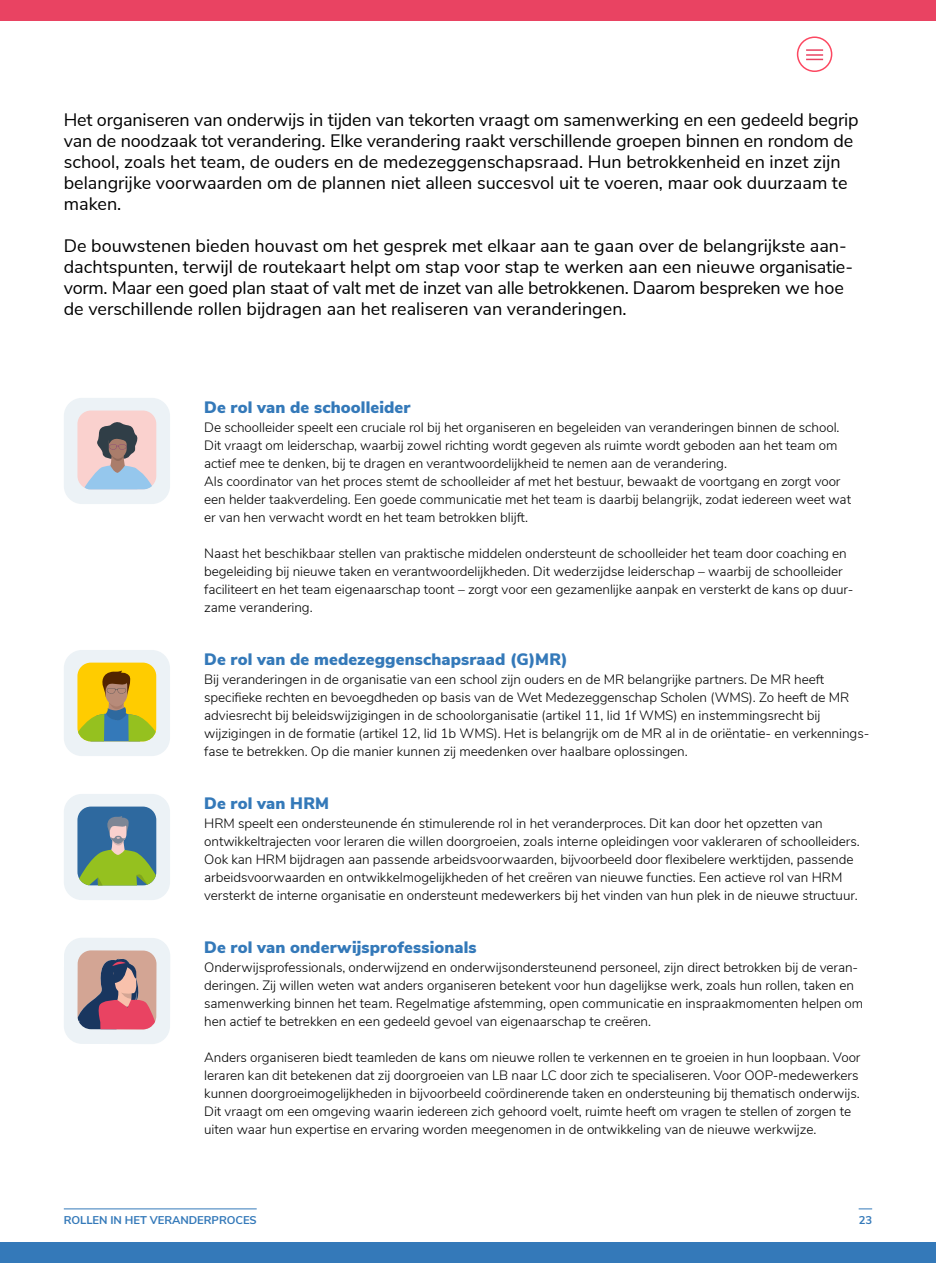
<style>
.page{position:relative;width:936px;height:1263px;background:#fff}
.page>*{position:absolute;margin:0;border:0;box-sizing:border-box;transform-origin:0 0}
.INTRO{font:18px/21px "Nunito Sans";letter-spacing:-.005em;color:#000}
.TUSSENkop_blauw_black{font:900 16.5px "Nunito Sans";letter-spacing:.005em;color:#3479b9}
.BODY{font:300 13.5px/18px "Nunito Sans";letter-spacing:-.005em;color:#000}
.t1{font:700 11.25px "Nunito Sans";letter-spacing:-.005em;color:#3479b9}
</style>
<div class="page">
<hr style="left:64px;top:1208px;width:193px;height:1px;background:#3479b9">
<svg style="left:858px;top:1208px;width:14px;height:1px"></svg>
<div style="left:0;top:1242px;width:935px;height:21px;background:#3479b9"></div>
<div style="left:0;top:0;width:935px;height:21px;background:#e94362"></div>
<div style="left:796px;top:36px;width:36px;height:36px;border:2px solid #fc4861;border-radius:50%"></div>
<svg style="left:806px;top:49px;width:17px;height:11px"></svg>
<div style="left:64px;top:398px;width:106px;height:106px;background:#ecf2f6;border-radius:18px"></div>
<svg style="left:77px;top:410px;width:79px;height:79px;background:#c5b5bb"></svg>
<div style="left:64px;top:650px;width:106px;height:106px;background:#ecf2f6;border-radius:18px"></div>
<svg style="left:77px;top:663px;width:79px;height:78px;background:#c3b12a"></svg>
<div style="left:64px;top:794px;width:106px;height:106px;background:#ecf2f6;border-radius:18px"></div>
<svg style="left:77px;top:806px;width:79px;height:79px;background:#628f7b"></svg>
<div style="left:64px;top:938px;width:106px;height:106px;background:#ecf2f6;border-radius:18px"></div>
<svg style="left:77px;top:950px;width:79px;height:79px;background:#b07981"></svg>
<p class="INTRO" style="left:64px;top:108px;width:796px">Het organiseren van onderwijs in tijden van tekorten vraagt om samenwerking en een gedeeld begrip van de noodzaak tot verandering. Elke verandering raakt verschillende groepen binnen en rondom de school, zoals het team, de ouders en de medezeggenschapsraad. Hun betrokkenheid en inzet zijn belangrijke voorwaarden om de plannen niet alleen succesvol uit te voeren, maar ook duurzaam te maken.</p>
<p class="INTRO" style="left:64px;top:234px;width:790px">De bouwstenen bieden houvast om het gesprek met elkaar aan te gaan over de belangrijkste aan&shy;dachtspunten, terwijl de routekaart helpt om stap voor stap te werken aan een nieuwe organisatie&shy;vorm. Maar een goed plan staat of valt met de inzet van alle betrokkenen. Daarom bespreken we hoe de verschillende rollen bijdragen aan het realiseren van veranderingen.</p>
<h3 class="TUSSENkop_blauw_black" style="left:204px;top:395px;width:208px">De rol van de schoolleider</h3>
<p class="BODY" style="left:204px;top:417px;width:636px">De schoolleider speelt een cruciale rol bij het organiseren en begeleiden van veranderingen binnen de school.<br>Dit vraagt om leiderschap, waarbij zowel richting wordt gegeven als ruimte wordt geboden aan het team om actief mee te denken, bij te dragen en verantwoordelijkheid te nemen aan de verandering.</p>
<p class="BODY" style="left:204px;top:471px;width:648px">Als coordinator van het proces stemt de schoolleider af met het bestuur, bewaakt de voortgang en zorgt voor een helder taakverdeling. Een goede communicatie met het team is daarbij belangrijk, zodat iedereen weet wat er van hen verwacht wordt en het team betrokken blijft.</p>
<p class="BODY" style="left:204px;top:543px;width:650px">Naast het beschikbaar stellen van praktische middelen ondersteunt de schoolleider het team door coaching en begeleiding bij nieuwe taken en verantwoordelijkheden. Dit wederzijdse leiderschap – waarbij de schoolleider faciliteert en het team eigenaarschap toont – zorgt voor een gezamenlijke aanpak en versterkt de kans op duur&shy;zame verandering.</p>
<h3 class="TUSSENkop_blauw_black" style="left:204px;top:647px;width:365px">De rol van de medezeggenschapsraad (G)MR)</h3>
<p class="BODY" style="left:204px;top:669px;width:666px">Bij veranderingen in de organisatie van een school zijn ouders en de MR belangrijke partners. De MR heeft specifieke rechten en bevoegdheden op basis van de Wet Medezeggenschap Scholen (WMS). Zo heeft de MR adviesrecht bij beleidswijzigingen in de schoolorganisatie (artikel 11, lid 1f WMS) en instemmingsrecht bij wijzigingen in de formatie (artikel 12, lid 1b WMS). Het is belangrijk om de MR al in de oriëntatie- en verkennings&shy;fase te betrekken. Op die manier kunnen zij meedenken over haalbare oplossingen.</p>
<h3 class="TUSSENkop_blauw_black" style="left:204px;top:791px;width:126px">De rol van HRM</h3>
<p class="BODY" style="left:204px;top:813px;width:657px">HRM speelt een ondersteunende én stimulerende rol in het veranderproces. Dit kan door het opzetten van ontwikkeltrajecten voor leraren die willen doorgroeien, zoals interne opleidingen voor vakleraren of schoolleiders.<br>Ook kan HRM bijdragen aan passende arbeidsvoorwaarden, bijvoorbeeld door flexibelere werktijden, passende arbeidsvoorwaarden en ontwikkelmogelijkheden of het creëren van nieuwe functies. Een actieve rol van HRM versterkt de interne organisatie en ondersteunt medewerkers bij het vinden van hun plek in de nieuwe structuur.</p>
<h3 class="TUSSENkop_blauw_black" style="left:204px;top:935px;width:274px">De rol van onderwijsprofessionals</h3>
<p class="BODY" style="left:204px;top:957px;width:660px">Onderwijsprofessionals, onderwijzend en onderwijsondersteunend personeel, zijn direct betrokken bij de veran&shy;deringen. Zij willen weten wat anders organiseren betekent voor hun dagelijkse werk, zoals hun rollen, taken en samenwerking binnen het team. Regelmatige afstemming, open communicatie en inspraakmomenten helpen om hen actief te betrekken en een gedeeld gevoel van eigenaarschap te creëren.</p>
<p class="BODY" style="left:204px;top:1047px;width:657px">Anders organiseren biedt teamleden de kans om nieuwe rollen te verkennen en te groeien in hun loopbaan. Voor leraren kan dit betekenen dat zij doorgroeien van LB naar LC door zich te specialiseren. Voor OOP-medewerkers kunnen doorgroeimogelijkheden in bijvoorbeeld coördinerende taken en ondersteuning bij thematisch onderwijs.</p>
<p class="BODY" style="left:204px;top:1101px;width:648px">Dit vraagt om een omgeving waarin iedereen zich gehoord voelt, ruimte heeft om vragen te stellen of zorgen te uiten waar hun expertise en ervaring worden meegenomen in de ontwikkeling van de nieuwe werkwijze.</p>
<p class="t1" style="left:64px;top:1212px;width:194px">ROLLEN IN HET VERANDERPROCES</p>
<p class="t1" style="left:858px;top:1212px;width:15px">23</p>
</div>
